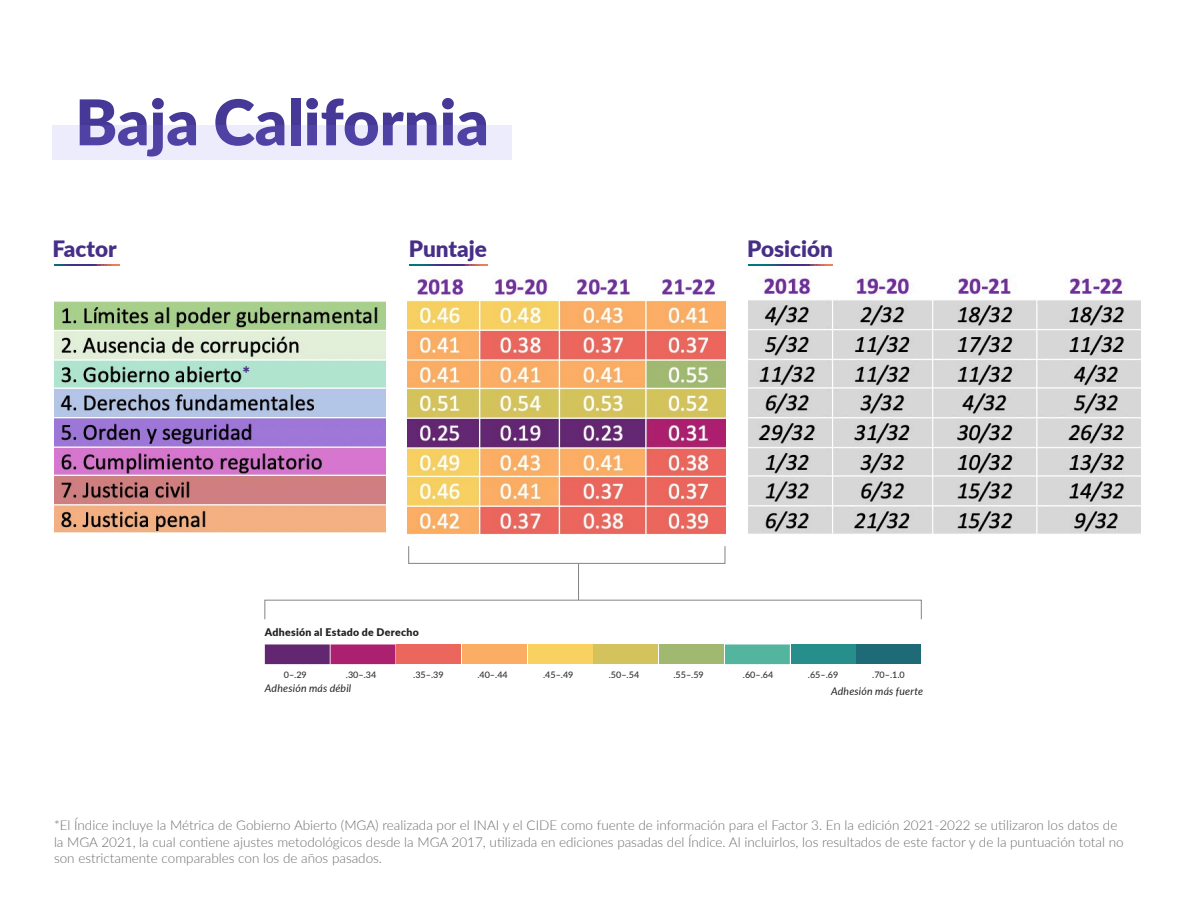
<style>
.page{position:relative;width:1188px;height:918px;background:#fff}
.page>*{position:absolute;margin:0;border:0;box-sizing:border-box;transform-origin:0 0}
.t1{font:900 63px "Lato";color:#453897}
.t2{font:900 22.5px "Lato";color:#472e87}
.t3{font:900 18px "Lato";color:#472e87}
.t4{font:300 13.5px/16.5px "Lato";color:#6c6d70}
.t5{font:italic 10.5px "Lato";letter-spacing:.02em;color:#231f20}
.t6{font:900 10.5px "Lato";letter-spacing:.03em;color:#231f20}
.t7{font:500 9px "Lato";color:#312f30}
</style>
<div class="page">
<img style="left:54px;top:302px;width:332px;height:230px">
<div style="left:594px;top:644px;width:64px;height:20px;background:#d4c25d"></div>
<div style="left:659px;top:644px;width:65px;height:20px;background:#a0b870"></div>
<div style="left:396px;top:644px;width:65px;height:20px;background:#eb665c"></div>
<div style="left:791px;top:644px;width:65px;height:20px;background:#268f8b"></div>
<svg style="left:725px;top:644px;width:65px;height:20px"></svg>
<svg style="left:265px;top:644px;width:130px;height:20px;background:#8a2a74"></svg>
<div style="left:528px;top:644px;width:65px;height:20px;background:#f8d161"></div>
<div style="left:462px;top:644px;width:65px;height:20px;background:#faad63"></div>
<div style="left:856px;top:644px;width:65px;height:20px;background:#1e6b77"></div>
<svg style="left:408px;top:546px;width:317px;height:18px"></svg>
<hr style="left:578px;top:564px;width:1px;height:36px;background:#848483">
<div style="left:265px;top:600px;width:657px;height:19px;border:1px solid #848483"></div>
<img style="left:54px;top:264px;width:65px;height:2px">
<img style="left:409px;top:264px;width:78px;height:2px">
<img style="left:748px;top:264px;width:85px;height:2px">
<img style="left:408px;top:276px;width:317px;height:259px">
<img style="left:748px;top:274px;width:392px;height:260px">
<div style="left:53px;top:126px;width:459px;height:34px;background:#ececfd"></div>
<h1 class="t1" style="left:75px;top:75px;width:415px">Baja California</h1>
<h2 class="t2" style="left:53px;top:232px;width:66px">Factor</h2>
<h2 class="t2" style="left:409px;top:232px;width:80px">Puntaje</h2>
<h2 class="t2" style="left:747px;top:232px;width:87px">Posición</h2>
<h3 class="t3" style="left:242px;top:359px;width:9px">*</h3>
<p class="t6" style="left:265px;top:624px;width:156px">Adhesión al Estado de Derecho</p>
<p class="t7" style="left:284px;top:668px;width:25px">0–.29</p>
<p class="t7" style="left:346px;top:668px;width:32px">.30–.34</p>
<p class="t7" style="left:413px;top:668px;width:32px">.35–.39</p>
<p class="t7" style="left:477px;top:668px;width:32px">.40–.44</p>
<p class="t7" style="left:543px;top:668px;width:32px">.45–.49</p>
<p class="t7" style="left:609px;top:668px;width:32px">.50–.54</p>
<p class="t7" style="left:673px;top:668px;width:32px">.55–.59</p>
<p class="t7" style="left:743px;top:668px;width:32px">.60–.64</p>
<p class="t7" style="left:808px;top:668px;width:32px">.65–.69</p>
<p class="t7" style="left:872px;top:668px;width:34px">.70–.1.0</p>
<p class="t5" style="left:265px;top:681px;width:88px">Adhesión más débil</p>
<p class="t5" style="left:831px;top:684px;width:94px">Adhesión más fuerte</p>
<p class="t4" style="left:54px;top:817px;width:1071px">*El Índice incluye la Métrica de Gobierno Abierto (MGA) realizada por el INAI y el CIDE como fuente de información para el Factor 3. En la edición 2021-2022 se utilizaron los datos de la MGA 2021, la cual contiene ajustes metodológicos desde la MGA 2017, utilizada en ediciones pasadas del Índice. Al incluirlos, los resultados de este factor y de la puntuación total no son estrictamente comparables con los de años pasados.</p>
</div>
